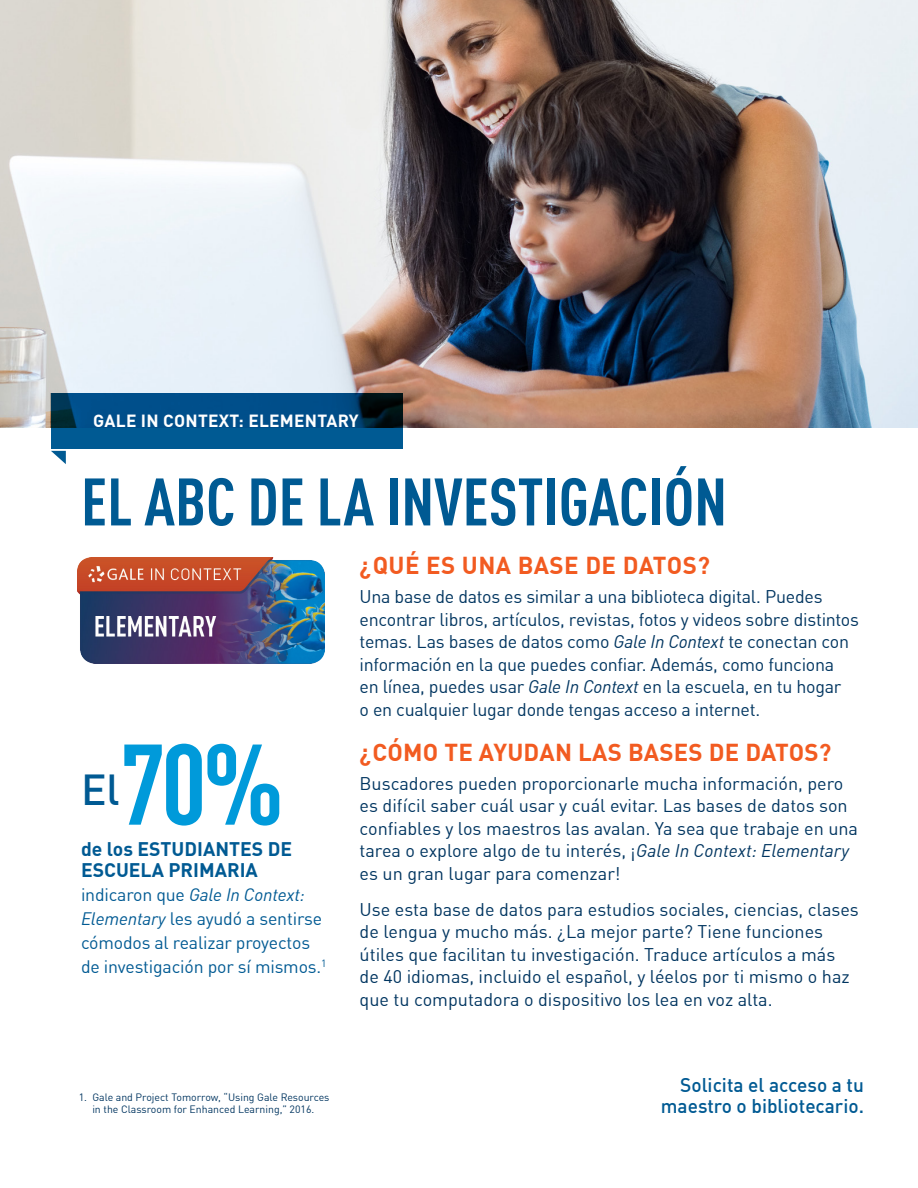
<style>
.page{position:relative;width:918px;height:1188px;background:#fff}
.page>*{position:absolute;margin:0;border:0;box-sizing:border-box;transform-origin:0 0}
.Section_Subheads{font:700 condensed 112.5px "DIN Offc";color:#009ada}
.t1{font:700 condensed 66px "DIN Offc";color:#005a93}
.New_body_copy{font:500 42.45px "DIN Offc";color:#005a93}
.feature_copy{font:700 24px "DIN Offc";letter-spacing:.01em;color:#f25b21}
.t2{font:500 19.5px/21px "DIN Offc";color:#005a93;text-align:right}
.New_body_copy-2{font:700 19.35px/21.3px "DIN Offc";color:#005a93}
.feature_copy-2{font:18px/22.5px "DIN Offc";color:#003560}
.New_body_copy-3{font:17.7px/24.2px "DIN Offc";letter-spacing:-.01em;color:#005a93}
.feature_copy-3{font:700 17.25px "DIN Offc";letter-spacing:.015em;color:#fff}
.feature_copy-4{font:10.5px/12px "DIN Offc";color:#003560;text-align:center}
.s1{font-style:italic}
</style>
<div class="page">
<img style="left:0;top:0;width:918px;height:428px">
<img style="left:77px;top:557px;width:248px;height:106px">
<svg style="left:51px;top:393px;width:352px;height:56px;background:#004c81"></svg>
<svg style="left:51px;top:451px;width:15px;height:13px"></svg>
<p class="feature_copy-3" style="left:93px;top:409px;width:267px">GALE IN CONTEXT: ELEMENTARY</p>
<p class="t1" style="left:81px;top:462px;width:648px">EL ABC DE LA INVESTIGACIÓN</p>
<p class="Section_Subheads" style="left:121px;top:716px;width:165px">70%</p>
<p class="New_body_copy" style="left:81px;top:762px;width:40px">El</p>
<p class="New_body_copy-2" style="left:81px;top:838px;width:213px">de los ESTUDIANTES DE<br>ESCUELA PRIMARIA</p>
<p class="New_body_copy-3" style="left:81px;top:883px;width:247px">indicaron que <span class="s1">Gale In Context:<br>Elementary</span> les ayudó a sentirse cómodos al realizar proyectos de investigación por sí mismos.<sup>1</sup></p>
<p class="feature_copy-4" style="left:79px;top:1091px;width:252px">1. Gale and Project Tomorrow, “Using Gale Resources in the Classroom for Enhanced Learning,” 2016.</p>
<p class="feature_copy" style="left:360px;top:549px;width:352px">¿QUÉ ES UNA BASE DE DATOS?</p>
<p class="feature_copy-2" style="left:360px;top:585px;width:501px">Una base de datos es similar a una biblioteca digital. Puedes encontrar libros, artículos, revistas, fotos y videos sobre distintos temas. Las bases de datos como <span class="s1">Gale In Context</span> te conectan con información en la que puedes confiar. Además, como funciona<br>en línea, puedes usar <span class="s1">Gale In Context</span> en la escuela, en tu hogar<br>o en cualquier lugar donde tengas acceso a internet.</p>
<p class="feature_copy" style="left:360px;top:736px;width:473px">¿CÓMO TE AYUDAN LAS BASES DE DATOS?</p>
<p class="feature_copy-2" style="left:360px;top:772px;width:500px">Buscadores pueden proporcionarle mucha información, pero es difícil saber cuál usar y cuál evitar. Las bases de datos son confiables y los maestros las avalan. Ya sea que trabaje en una tarea o explore algo de tu interés, ¡<span class="s1">Gale In Context: Elementary </span>es un gran lugar para comenzar!</p>
<p class="feature_copy-2" style="left:360px;top:898px;width:501px">Use esta base de datos para estudios sociales, ciencias, clases de lengua y mucho más. ¿La mejor parte? Tiene funciones útiles que facilitan tu investigación. Traduce artículos a más de 40 idiomas, incluido el español, y léelos por ti mismo o haz que tu computadora o dispositivo los lea en voz alta.</p>
<p class="t2" style="left:661px;top:1075px;width:205px">Solicita el acceso a tu maestro o bibliotecario.</p>
</div>
